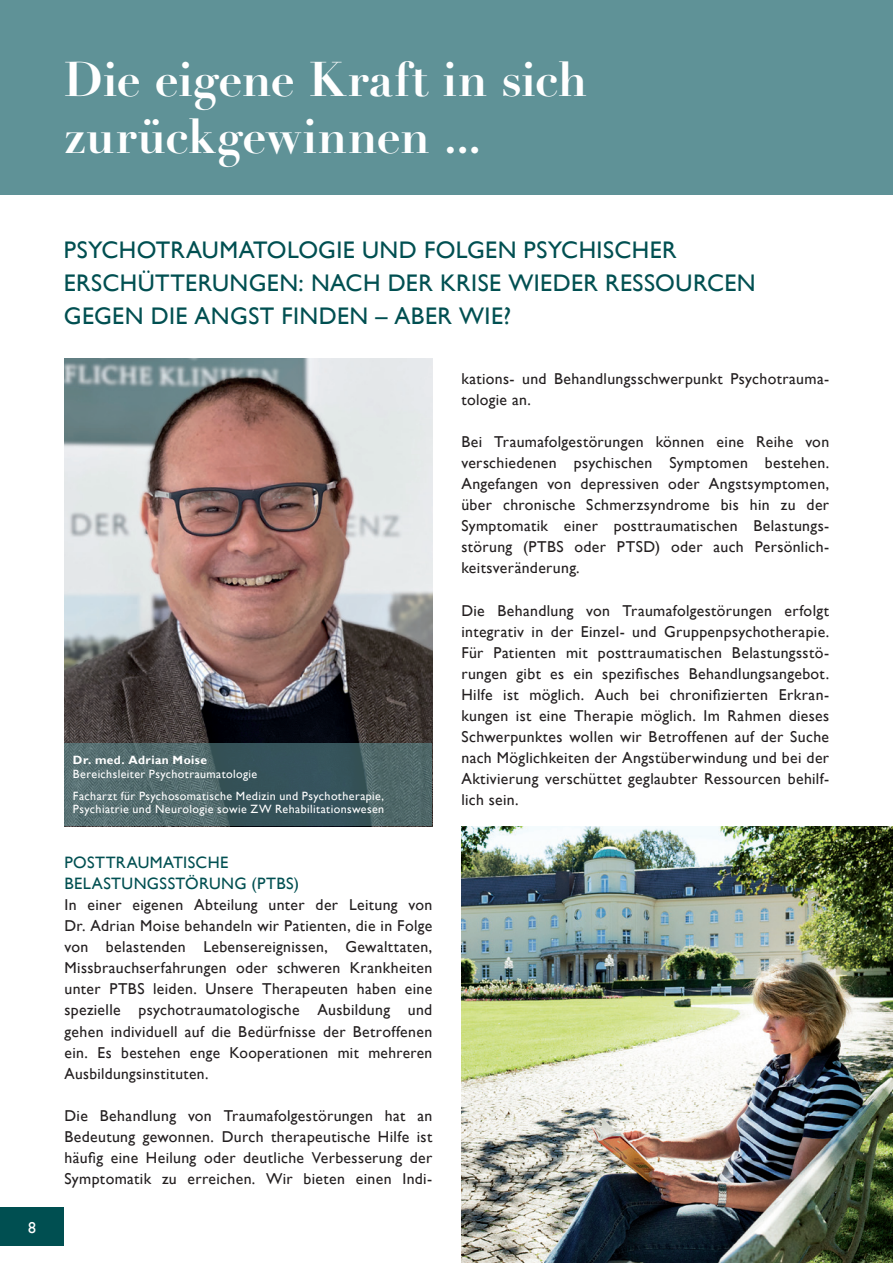
<style>
.page{position:relative;width:893px;height:1263px;background:#fff}
.page>*{position:absolute;margin:0;border:0;box-sizing:border-box;transform-origin:0 0}
.t1{font:700 48px/57px "Didot LT Pro";letter-spacing:-.005em;color:#fff}
.t2{font:24px/33px "Gill Alt One";letter-spacing:.02em;color:#004f51}
.t3{font:16.5px/21px "Gill Alt One";letter-spacing:.025em;color:#004f51}
.t4{font:15.75px/21px "Gill Alt One";letter-spacing:.025em;color:#231f20;text-align:justify}
.t5{font:15.75px "Gill Alt One";color:#fff}
.t6{font:12px/22px "Gill Alt One";letter-spacing:.03em;color:#fff}
.t7{font:700 12px "Gill Alt One";letter-spacing:.035em;color:#fff}
</style>
<div class="page">
<img style="left:461px;top:826px;width:432px;height:437px">
<img style="left:64px;top:358px;width:368px;height:385px">
<hr style="left:892px;top:553px;width:1px;height:147px;background:#5f9297">
<div style="left:0;top:0;width:893px;height:195px;background:#5f9297"></div>
<svg style="left:64px;top:743px;width:368px;height:83px;background:#476266"></svg>
<div style="left:0;top:1208px;width:64px;height:38px;background:#004f51"></div>
<h1 class="t1" style="left:64px;top:51px;width:525px">Die eigene Kraft in sich zurückgewinnen ...</h1>
<p class="t5" style="left:28px;top:1218px;width:9px">8</p>
<h2 class="t2" style="left:64px;top:233px;width:693px">PSYCHOTRAUMATOLOGIE UND FOLGEN PSYCHISCHER<br>ERSCHÜTTERUNGEN: NACH DER KRISE WIEDER RESSOURCEN<br>GEGEN DIE ANGST FINDEN – ABER WIE?</h2>
<p class="t7" style="left:73px;top:753px;width:136px">Dr. med. Adrian Moise</p>
<p class="t6" style="left:73px;top:763px;width:313px">Bereichsleiter Psychotraumatologie<br>Facharzt für Psychosomatische Medizin und Psychotherapie,</p>
<p class="t6" style="left:73px;top:798px;width:313px">Psychiatrie und Neurologie sowie ZW Rehabilitationswesen</p>
<p class="t3" style="left:64px;top:852px;width:236px">POSTTRAUMATISCHE<br>BELASTUNGSSTÖRUNG (PTBS)</p>
<p class="t4" style="left:64px;top:894px;width:369px">In einer eigenen Abteilung unter der Leitung von Dr. Adrian Moise behandeln wir Patienten, die in Folge von belastenden Lebensereignissen, Gewalttaten, Missbrauchserfahrungen oder schweren Krankheiten unter PTBS leiden. Unsere Therapeuten haben eine spezielle psychotraumatologische Ausbildung und gehen individuell auf die Bedürfnisse der Betroffenen ein. Es bestehen enge Kooperationen mit mehreren Ausbildungsinstituten.</p>
<p class="t4" style="left:64px;top:1105px;width:369px">Die Behandlung von Traumafolgestörungen hat an Bedeutung gewonnen. Durch therapeutische Hilfe ist häufig eine Heilung oder deutliche Verbesserung der Symptomatik zu erreichen. Wir bieten einen Indi-</p>
<p class="t4" style="left:461px;top:368px;width:368px">kations- und Behandlungsschwerpunkt Psychotrauma&shy;tologie an.</p>
<p class="t4" style="left:461px;top:431px;width:369px">Bei Traumafolgestörungen können eine Reihe von verschiedenen psychischen Symptomen bestehen.<br>Angefangen von depressiven oder Angstsymptomen, über chronische Schmerzsyndrome bis hin zu der Symptomatik einer posttraumatischen Belastungs&shy;störung (PTBS oder PTSD) oder auch Persönlich&shy;keitsveränderung.</p>
<p class="t4" style="left:461px;top:600px;width:369px">Die Behandlung von Traumafolgestörungen erfolgt integrativ in der Einzel- und Gruppenpsychotherapie.<br>Für Patienten mit posttraumatischen Belastungsstö&shy;rungen gibt es ein spezifisches Behandlungsangebot.<br>Hilfe ist möglich. Auch bei chronifizierten Erkran&shy;kungen ist eine Therapie möglich. Im Rahmen dieses Schwerpunktes wollen wir Betroffenen auf der Suche nach Möglichkeiten der Angstüberwindung und bei der Aktivierung verschüttet geglaubter Ressourcen behilf&shy;lich sein.</p>
</div>
